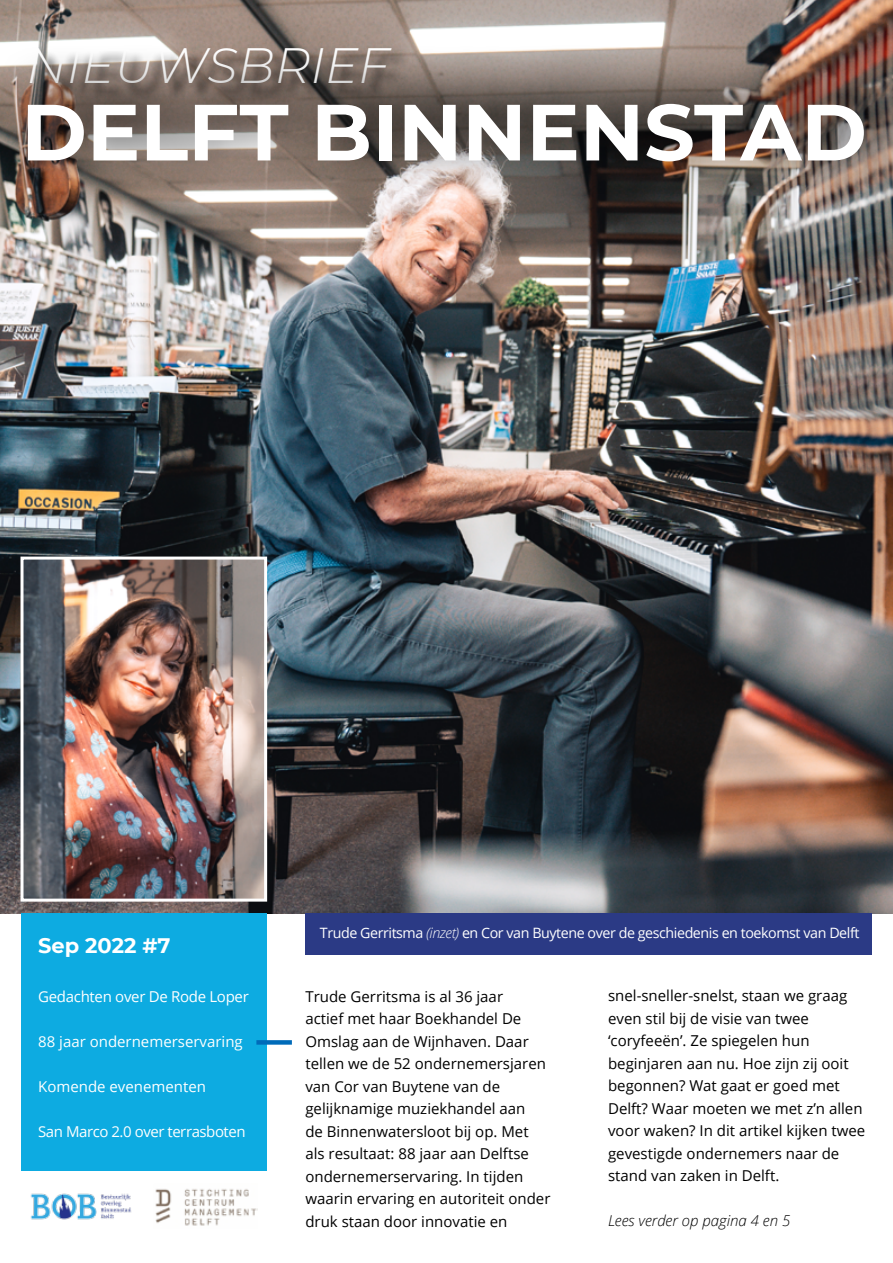
<style>
.page{position:relative;width:893px;height:1263px;background:#fff}
.page>*{position:absolute;margin:0;border:0;box-sizing:border-box;transform-origin:0 0}
.t1{font:700 79.5px "Montserrat";color:#fff}
.t2{font:italic 300 49.5px "Montserrat";color:#fff}
.t3{font:700 21px "Montserrat";color:#fff}
.t4{font:15px/22.5px "Open Sans";color:#000}
.t5{font:15px "Open Sans";letter-spacing:-.01em;color:#fff}
.t6{font:15px "Open Sans";letter-spacing:-.03em;color:#fff}
.t7{font:italic 300 15px "Open Sans";color:#000}
.t8{font:14.25px "Open Sans";letter-spacing:-.03em;color:#fff}
.s1{font-weight:300;font-style:italic}
</style>
<div class="page">
<img style="left:0;top:0;width:893px;height:913px">
<div style="left:305px;top:913px;width:567px;height:41px;background:#2b3a85"></div>
<div style="left:21px;top:913px;width:245px;height:257px;background:#0dabe1"></div>
<img style="left:0;top:45px;width:893px;height:150px">
<img style="left:30px;top:1193px;width:102px;height:27px">
<img style="left:155px;top:1189px;width:102px;height:37px">
<div style="left:256px;top:1040px;width:36px;height:5px;background:#006bb9"></div>
<img style="left:25px;top:560px;width:238px;height:338px">
<div style="left:21px;top:556px;width:246px;height:346px;border:3px solid #fff"></div>
<h2 class="t2" style="left:27px;top:32px;width:364px">NIEUWSBRIEF</h2>
<h1 class="t1" style="left:21px;top:75px;width:847px">DELFT BINNENSTAD</h1>
<h3 class="t3" style="left:38px;top:930px;width:134px">Sep 2022 #7</h3>
<p class="t5" style="left:38px;top:986px;width:212px">Gedachten over De Rode Loper</p>
<p class="t5" style="left:38px;top:1031px;width:206px">88 jaar ondernemerservaring</p>
<p class="t5" style="left:38px;top:1076px;width:169px">Komende evenementen</p>
<p class="t6" style="left:38px;top:1121px;width:209px">San Marco 2.0 over terrasboten</p>
<p class="t8" style="left:320px;top:923px;width:541px">Trude Gerritsma <span class="s1">(inzet)</span> en Cor van Buytene over de geschiedenis en toekomst van Delft</p>
<p class="t4" style="left:305px;top:985px;width:247px">Trude Gerritsma is al 36 jaar<br>actief met haar Boekhandel De<br>Omslag aan de Wijnhaven. Daar tellen we de 52 ondernemersjaren van Cor van Buytene van de gelijknamige muziekhandel aan<br>de Binnenwatersloot bij op. Met als resultaat: 88 jaar aan Delftse ondernemerservaring. In tijden waarin ervaring en autoriteit onder druk staan door innovatie en</p>
<p class="t4" style="left:608px;top:984px;width:259px">snel-sneller-snelst, staan we graag even stil bij de visie van twee ‘coryfeeën’. Ze spiegelen hun beginjaren aan nu. Hoe zijn zij ooit begonnen? Wat gaat er goed met<br>Delft? Waar moeten we met z’n allen voor waken? In dit artikel kijken twee gevestigde ondernemers naar de stand van zaken in Delft.</p>
<p class="t7" style="left:608px;top:1210px;width:184px">Lees verder op pagina 4 en 5</p>
</div>
